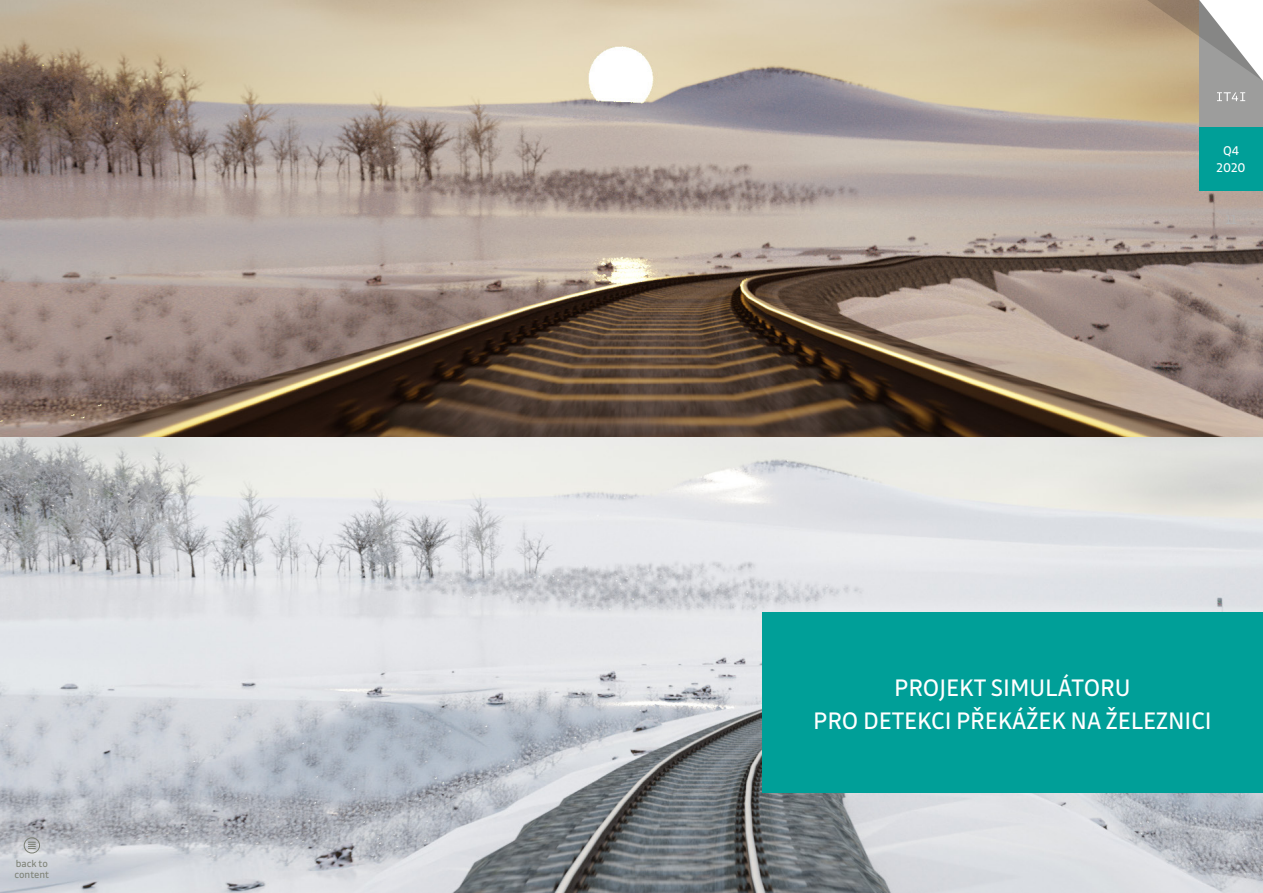
<style>
.page{position:relative;width:1263px;height:893px;background:#fff}
.page>*{position:absolute;margin:0;border:0;box-sizing:border-box;transform-origin:0 0}
.t1{font:25.5px/33px "Drive";color:#fff;text-align:center}
.t2{font:13.5px/16.2px "Drive";color:#fff;text-align:center}
.t3{font:10.5px/10.5px "Drive";color:#7d8175}
</style>
<div class="page">
<img style="left:0;top:0;width:1263px;height:893px">
<div style="left:762px;top:612px;width:501px;height:180px;background:#009f98"></div>
<div style="left:1199px;top:0;width:64px;height:128px;background:#9d9d9c"></div>
<svg style="left:1127px;top:0;width:136px;height:101px"></svg>
<div style="left:1199px;top:128px;width:64px;height:63px;background:#009f98"></div>
<div style="left:24px;top:837px;width:16px;height:16px;border:1px solid #7d8175;border-radius:50%"></div>
<svg style="left:28px;top:842px;width:8px;height:7px"></svg>
<p class="t3" style="left:15px;top:858px;width:36px">back to content</p>
<p class="t2" style="left:1216px;top:143px;width:30px">Q4<br>2020</p>
<p class="t1" style="left:813px;top:670px;width:400px">PROJEKT SIMULÁTORU<br>PRO DETEKCI PŘEKÁŽEK NA ŽELEZNICI</p>
</div>
